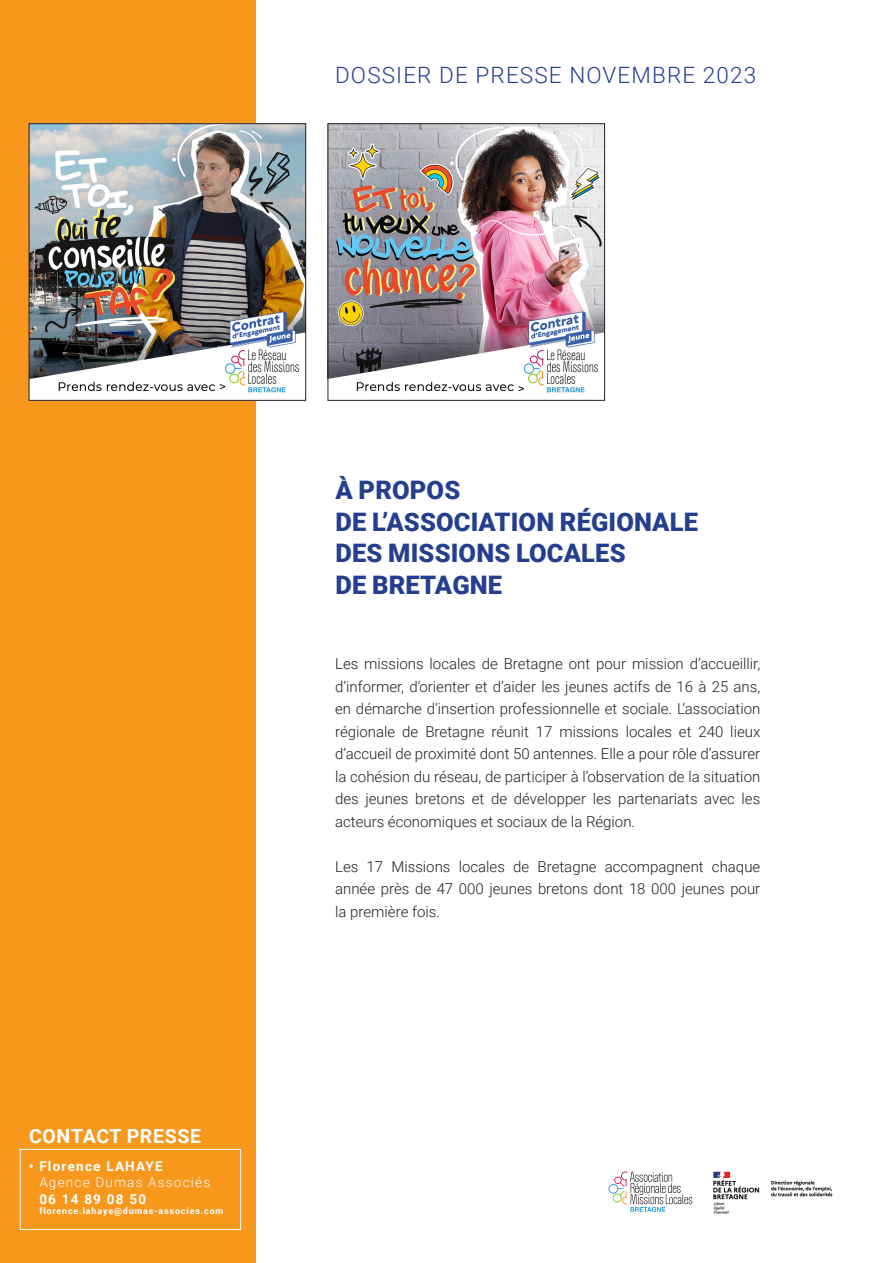
<style>
.page{position:relative;width:893px;height:1263px;background:#fff}
.page>*{position:absolute;margin:0;border:0;box-sizing:border-box;transform-origin:0 0}
.t1{font:900 25.5px/31.5px "Roboto";letter-spacing:.005em;color:#253f8e}
.t2{font:300 22.5px "Roboto";letter-spacing:.05em;color:#253f8e}
.t3{font:700 19.5px "Roboto";letter-spacing:.035em;color:#fff}
.t4{font:300 15px/22.5px "Roboto";color:#231f20;text-align:justify}
.t5{font:700 13.5px/16.2px "Roboto";letter-spacing:.09em;color:#fff}
.t6{font:700 9px "Roboto";letter-spacing:.09em;color:#fff}
.s1{font-weight:300}
</style>
<div class="page">
<div style="left:0;top:0;width:255px;height:1263px;background:#f7981d"></div>
<img style="left:31px;top:125px;width:273px;height:274px">
<div style="left:29px;top:123px;width:277px;height:278px;border:1px solid #231f20"></div>
<img style="left:330px;top:125px;width:273px;height:268px">
<div style="left:328px;top:123px;width:277px;height:278px;border:1px solid #231f20"></div>
<div style="left:20px;top:1149px;width:221px;height:81px;border:1px solid #fff"></div>
<img style="left:713px;top:1171px;width:120px;height:43px">
<svg style="left:608px;top:1171px;width:84px;height:41px"></svg>
<p class="t2" style="left:335px;top:59px;width:423px">DOSSIER DE PRESSE NOVEMBRE 2023</p>
<p class="t3" style="left:29px;top:1122px;width:174px">CONTACT PRESSE</p>
<p class="t5" style="left:39px;top:1158px;width:172px;text-indent:-11px">• Florence LAHAYE<br><span class="s1">Agence Dumas Associés<br></span>06 14 89 08 50</p>
<p class="t6" style="left:39px;top:1204px;width:186px">florence.lahaye@dumas-associes.com</p>
<p class="t1" style="left:336px;top:474px;width:364px">À PROPOS<br>DE L’ASSOCIATION RÉGIONALE</p>
<p class="t1" style="left:336px;top:537px;width:292px">DES MISSIONS LOCALES</p>
<p class="t1" style="left:336px;top:568px;width:168px">DE BRETAGNE</p>
<p class="t4" style="left:335px;top:652px;width:427px">Les missions locales de Bretagne ont pour mission d’accueillir, d’informer, d’orienter et d’aider les jeunes actifs de 16 à 25 ans, en démarche d’insertion professionnelle et sociale. L’association régionale de Bretagne réunit 17 missions locales et 240 lieux d’accueil de proximité dont 50 antennes. Elle a pour rôle d’assurer la cohésion du réseau, de participer à l’observation de la situation des jeunes bretons et de développer les partenariats avec les acteurs économiques et sociaux de la Région.</p>
<p class="t4" style="left:335px;top:854px;width:427px">Les 17 Missions locales de Bretagne accompagnent chaque année près de 47 000 jeunes bretons dont 18 000 jeunes pour la première fois.</p>
</div>
